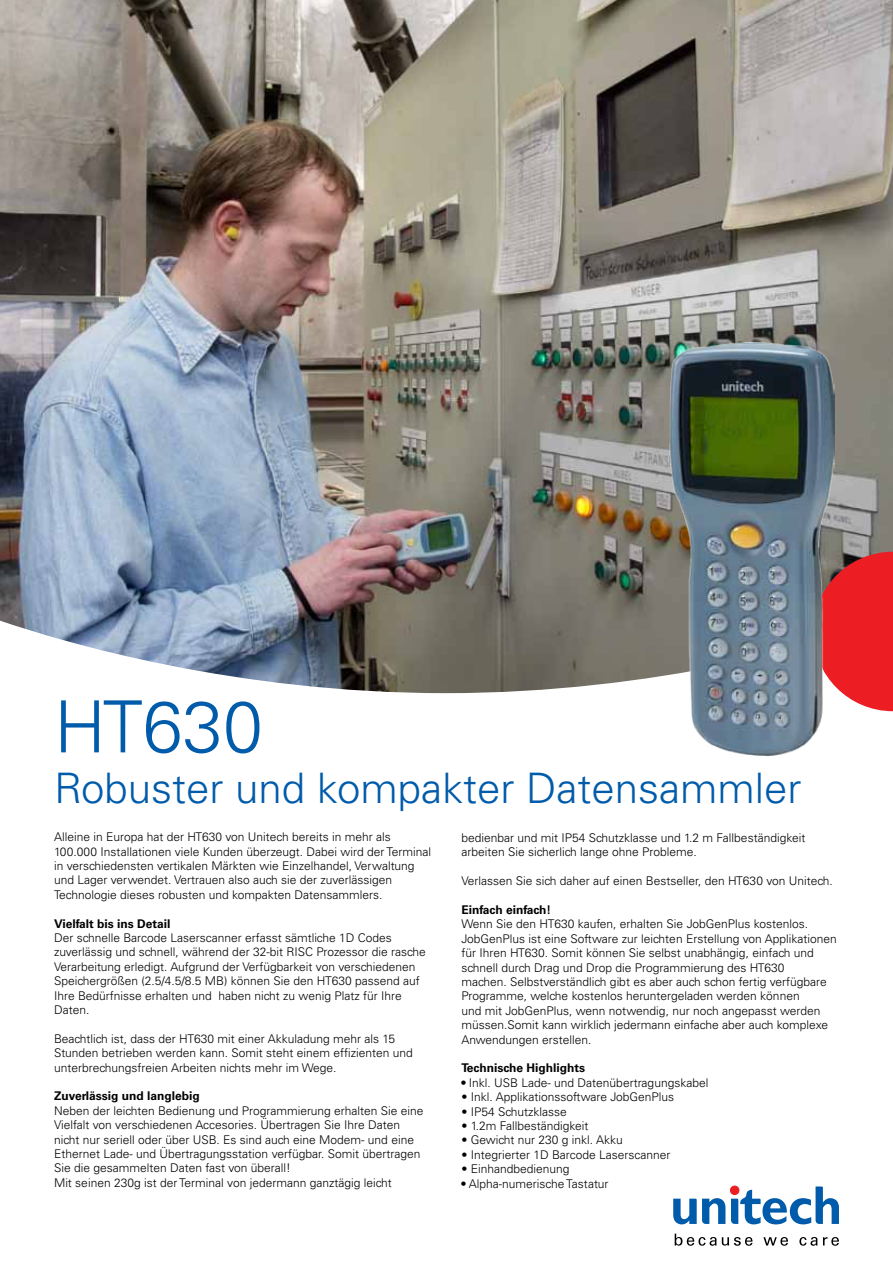
<style>
.page{position:relative;width:893px;height:1263px;background:#fff}
.page>*{position:absolute;margin:0;border:0;box-sizing:border-box;transform-origin:0 0}
.t1{font:300 72px "Univers";color:#005baa}
.t2{font:300 42px "Univers";color:#005baa}
.t3{font:300 12px/14.4px "Univers";color:#000}
.t4{font:700 12px "Univers";color:#000}
.s1{font-weight:700}
</style>
<div class="page">
<img style="left:0;top:0;width:893px;height:693px">
<svg style="left:834px;top:552px;width:59px;height:159px;background:#e62b31"></svg>
<img style="left:669px;top:342px;width:165px;height:415px">
<svg style="left:675px;top:1233px;width:78px;height:13px"></svg>
<svg style="left:763px;top:1237px;width:25px;height:9px"></svg>
<svg style="left:799px;top:1237px;width:18px;height:9px"></svg>
<svg style="left:823px;top:1237px;width:16px;height:9px"></svg>
<svg style="left:673px;top:1186px;width:166px;height:38px"></svg>
<h1 class="t1" style="left:54px;top:683px;width:210px">HT630</h1>
<h2 class="t2" style="left:54px;top:762px;width:749px">Robuster und kompakter Datensammler</h2>
<p class="t3" style="left:54px;top:830px;width:379px">Alleine in Europa hat der HT630 von Unitech bereits in mehr als 100.000 Installationen viele Kunden überzeugt. Dabei wird der Terminal in verschiedensten vertikalen Märkten wie Einzelhandel, Verwaltung und Lager verwendet. Vertrauen also auch sie der zuverlässigen Technologie dieses robusten und kompakten Datensammlers.</p>
<p class="t4" style="left:54px;top:916px;width:118px">Vielfalt bis ins Detail</p>
<p class="t3" style="left:54px;top:930px;width:373px">Der schnelle Barcode Laserscanner erfasst sämtliche 1D Codes zuverlässig und schnell, während der 32-bit RISC Prozessor die rasche Verarbeitung erledigt. Aufgrund der Verfügbarkeit von verschiedenen Speichergrößen (2.5/4.5/8.5 MB) können Sie den HT630 passend auf Ihre Bedürfnisse erhalten und haben nicht zu wenig Platz für Ihre Daten.</p>
<p class="t3" style="left:54px;top:1031px;width:360px">Beachtlich ist, dass der HT630 mit einer Akkuladung mehr als 15<br>Stunden betrieben werden kann. Somit steht einem effizienten und unterbrechungsfreien Arbeiten nichts mehr im Wege.</p>
<p class="t4" style="left:54px;top:1089px;width:147px">Zuverlässig und langlebig</p>
<p class="t3" style="left:54px;top:1103px;width:371px">Neben der leichten Bedienung und Programmierung erhalten Sie eine Vielfalt von verschiedenen Accesories. Übertragen Sie Ihre Daten nicht nur seriell oder über USB. Es sind auch eine Modem- und eine Ethernet Lade- und Übertragungsstation verfügbar. Somit übertragen Sie die gesammelten Daten fast von überall!<br>Mit seinen 230g ist der Terminal von jedermann ganztägig leicht</p>
<p class="t3" style="left:461px;top:830px;width:346px">bedienbar und mit IP54 Schutzklasse und 1.2 m Fallbeständigkeit arbeiten Sie sicherlich lange ohne Probleme.</p>
<p class="t3" style="left:461px;top:874px;width:373px">Verlassen Sie sich daher auf einen Bestseller, den HT630 von Unitech.</p>
<p class="t4" style="left:461px;top:903px;width:91px">Einfach einfach!</p>
<p class="t3" style="left:461px;top:917px;width:377px">Wenn Sie den HT630 kaufen, erhalten Sie JobGenPlus kostenlos.<br>JobGenPlus ist eine Software zur leichten Erstellung von Applikationen für Ihren HT630. Somit können Sie selbst unabhängig, einfach und schnell durch Drag und Drop die Programmierung des HT630<br>machen. Selbstverständlich gibt es aber auch schon fertig verfügbare Programme, welche kostenlos heruntergeladen werden können<br>und mit JobGenPlus, wenn notwendig, nur noch angepasst werden müssen.Somit kann wirklich jedermann einfache aber auch komplexe Anwendungen erstellen.</p>
<p class="t4" style="left:461px;top:1061px;width:125px">Technische Highlights</p>
<p class="t3" style="left:461px;top:1075px;width:248px"><span class="s1">•</span> Inkl. USB Lade- und Datenübertragungskabel</p>
<p class="t3" style="left:461px;top:1090px;width:214px">• Inkl. Applikationssoftware JobGenPlus</p>
<p class="t3" style="left:461px;top:1104px;width:107px">• IP54 Schutzklasse</p>
<p class="t3" style="left:461px;top:1118px;width:129px">• 1.2m Fallbeständigkeit</p>
<p class="t3" style="left:461px;top:1133px;width:163px">• Gewicht nur 230 g inkl. Akku</p>
<p class="t3" style="left:461px;top:1147px;width:211px">• Integrierter 1D Barcode Laserscanner</p>
<p class="t3" style="left:461px;top:1162px;width:110px">• Einhandbedienung</p>
<p class="t3" style="left:461px;top:1176px;width:148px"><span class="s1">•</span> Alpha-numerische Tastatur</p>
</div>
